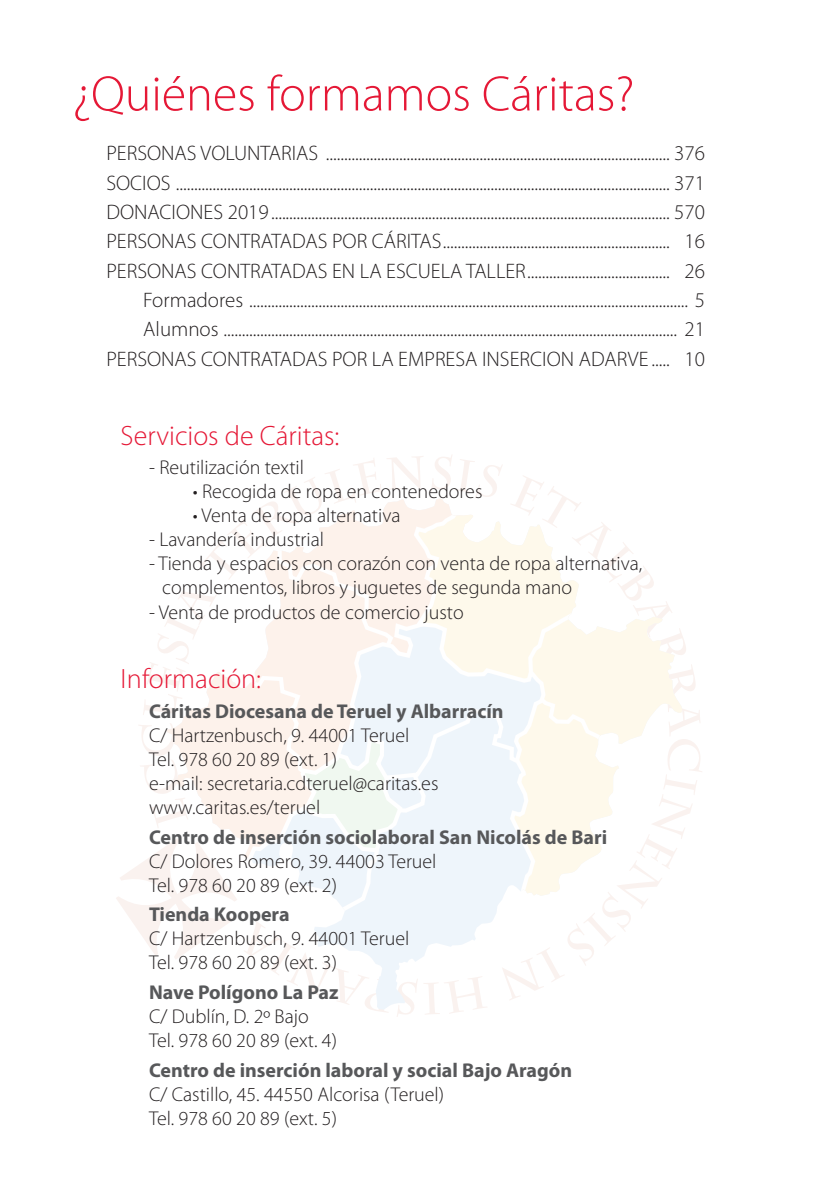
<style>
.page{position:relative;width:840px;height:1191px;background:#fff}
.page>*{position:absolute;margin:0;border:0;box-sizing:border-box;transform-origin:0 0}
.Títulos{font:300 50px "Myriad Pro";color:#e51836}
.NEGRITAS_EN_ROJO{font:300 28px "Myriad Pro";color:#e51836}
.texto{font:300 21px "Myriad Pro";color:#231f20}
.guiones_a_10_puntos{font:300 20px "Myriad Pro";color:#231f20}
.guiones_a_10_puntos-2{font:700 20px "Myriad Pro";color:#57585a}
</style>
<div class="page">
<svg style="left:116px;top:455px;width:586px;height:562px"></svg>
<p class="Títulos" style="left:72px;top:64px;width:563px">¿Quiénes formamos Cáritas?</p>
<p class="texto" style="left:106px;top:141px;width:600px">PERSONAS VOLUNTARIAS .............................................................................................. 376</p>
<p class="texto" style="left:106px;top:170px;width:600px">SOCIOS ....................................................................................................................................... 371</p>
<p class="texto" style="left:106px;top:199px;width:600px">DONACIONES 2019............................................................................................................. 570</p>
<p class="texto" style="left:106px;top:229px;width:600px">PERSONAS CONTRATADAS POR CÁRITAS.............................................................. 16</p>
<p class="texto" style="left:106px;top:258px;width:600px">PERSONAS CONTRATADAS EN LA ESCUELA TALLER....................................... 26</p>
<p class="texto" style="left:143px;top:287px;width:563px">Formadores ........................................................................................................................ 5</p>
<p class="texto" style="left:143px;top:317px;width:563px">Alumnos ............................................................................................................................ 21</p>
<p class="texto" style="left:106px;top:346px;width:600px">PERSONAS CONTRATADAS POR LA EMPRESA INSERCION ADARVE ..... 10</p>
<p class="NEGRITAS_EN_ROJO" style="left:121px;top:418px;width:220px">Servicios de Cáritas:</p>
<p class="guiones_a_10_puntos" style="left:149px;top:456px;width:156px">- Reutilización textil</p>
<p class="guiones_a_10_puntos" style="left:193px;top:480px;width:291px">• Recogida de ropa en contenedores</p>
<p class="guiones_a_10_puntos" style="left:193px;top:504px;width:209px">• Venta de ropa alternativa</p>
<p class="guiones_a_10_puntos" style="left:149px;top:528px;width:176px">- Lavandería industrial</p>
<p class="guiones_a_10_puntos" style="left:149px;top:552px;width:494px">- Tienda y espacios con corazón con venta de ropa alternativa,</p>
<p class="guiones_a_10_puntos" style="left:162px;top:576px;width:411px">complementos, libros y juguetes de segunda mano</p>
<p class="guiones_a_10_puntos" style="left:149px;top:600px;width:316px">- Venta de productos de comercio justo</p>
<p class="NEGRITAS_EN_ROJO" style="left:121px;top:662px;width:142px">Información:</p>
<p class="guiones_a_10_puntos-2" style="left:149px;top:698px;width:356px">Cáritas Diocesana de Teruel y Albarracín</p>
<p class="guiones_a_10_puntos" style="left:149px;top:723px;width:262px">C/ Hartzenbusch, 9. 44001 Teruel</p>
<p class="guiones_a_10_puntos" style="left:149px;top:747px;width:189px">Tel. 978 60 20 89 (ext. 1)</p>
<p class="guiones_a_10_puntos" style="left:149px;top:771px;width:291px">e-mail: secretaria.cdteruel@caritas.es</p>
<p class="guiones_a_10_puntos" style="left:149px;top:795px;width:173px">www.caritas.es/teruel</p>
<p class="guiones_a_10_puntos-2" style="left:149px;top:823px;width:459px">Centro de inserción sociolaboral San Nicolás de Bari</p>
<p class="guiones_a_10_puntos" style="left:149px;top:849px;width:289px">C/ Dolores Romero, 39. 44003 Teruel</p>
<p class="guiones_a_10_puntos" style="left:149px;top:873px;width:189px">Tel. 978 60 20 89 (ext. 2)</p>
<p class="guiones_a_10_puntos-2" style="left:149px;top:901px;width:142px">Tienda Koopera</p>
<p class="guiones_a_10_puntos" style="left:149px;top:926px;width:262px">C/ Hartzenbusch, 9. 44001 Teruel</p>
<p class="guiones_a_10_puntos" style="left:149px;top:950px;width:189px">Tel. 978 60 20 89 (ext. 3)</p>
<p class="guiones_a_10_puntos-2" style="left:149px;top:979px;width:191px">Nave Polígono La Paz</p>
<p class="guiones_a_10_puntos" style="left:149px;top:1004px;width:161px">C/ Dublín, D. 2º Bajo</p>
<p class="guiones_a_10_puntos" style="left:149px;top:1028px;width:189px">Tel. 978 60 20 89 (ext. 4)</p>
<p class="guiones_a_10_puntos-2" style="left:149px;top:1056px;width:424px">Centro de inserción laboral y social Bajo Aragón</p>
<p class="guiones_a_10_puntos" style="left:149px;top:1082px;width:296px">C/ Castillo, 45. 44550 Alcorisa (Teruel)</p>
<p class="guiones_a_10_puntos" style="left:149px;top:1106px;width:189px">Tel. 978 60 20 89 (ext. 5)</p>
</div>
